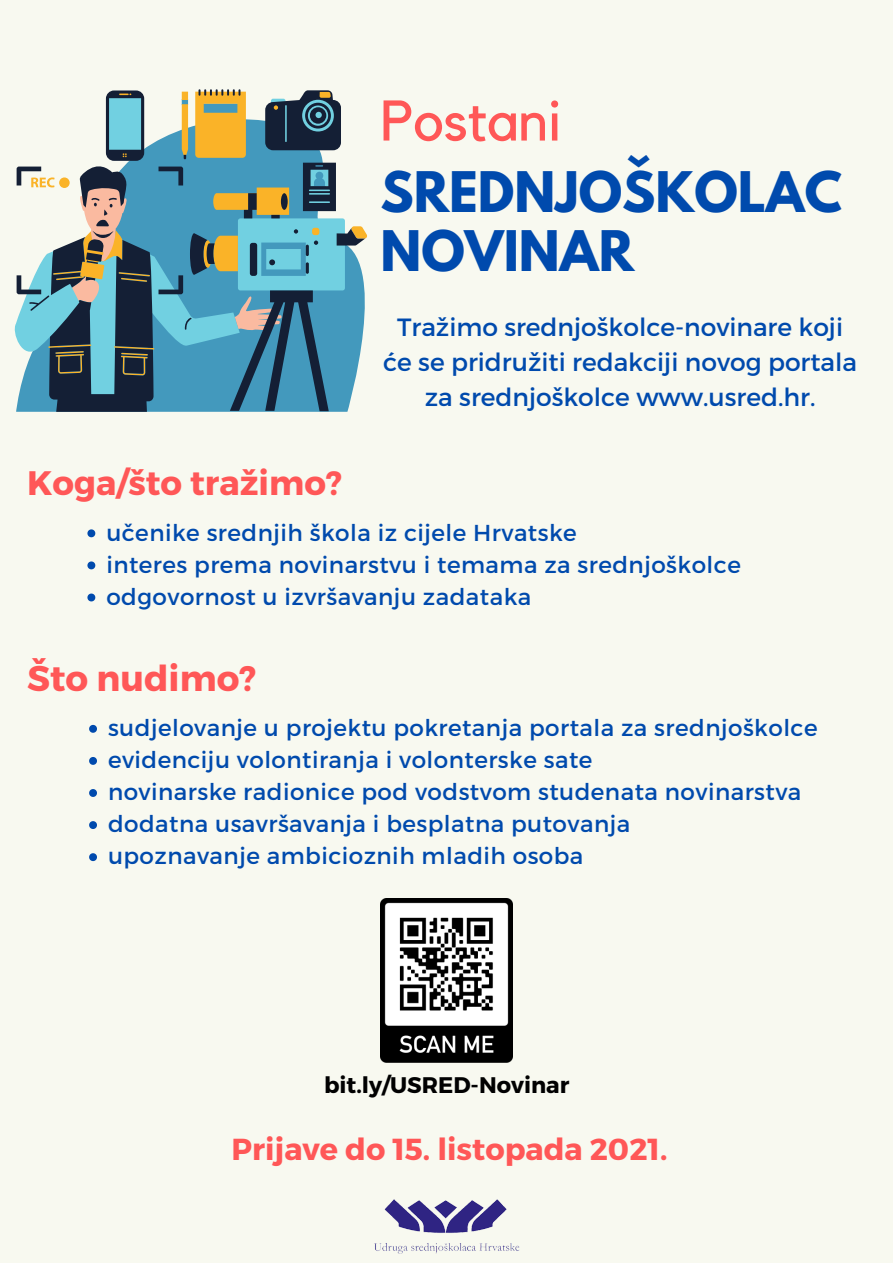
<style>
.page{position:relative;width:893px;height:1263px;background:#f8f9f0}
.page>*{position:absolute;margin:0;border:0;box-sizing:border-box;transform-origin:0 0}
.t1{font:56.62px "Kollektif";color:#ff5757}
.t2{font:700 49.5px "League Spartan";color:#004aad}
.t3{font:700 35.62px "Montserrat";color:#ff5757}
.t4{font:700 33.97px "Montserrat";color:#ff5757}
.t5{font:700 30.38px "Montserrat";color:#ff5757}
.t6{font:24.9px/34.9px "Montserrat";color:#004aad;text-align:center}
.t7{font:23.02px "Montserrat";letter-spacing:.02em;color:#004aad}
.t8{font:700 22.58px "Montserrat";color:#010101}
</style>
<div class="page">
<svg style="left:17px;top:89px;width:349px;height:323px"></svg>
<img style="left:374px;top:1199px;width:146px;height:55px">
<img style="left:381px;top:898px;width:131px;height:164px">
<svg style="left:87px;top:529px;width:8px;height:8px"></svg>
<svg style="left:87px;top:561px;width:8px;height:8px"></svg>
<svg style="left:87px;top:593px;width:8px;height:8px"></svg>
<svg style="left:89px;top:725px;width:8px;height:8px"></svg>
<svg style="left:89px;top:757px;width:8px;height:8px"></svg>
<svg style="left:89px;top:789px;width:8px;height:8px"></svg>
<svg style="left:89px;top:821px;width:8px;height:8px"></svg>
<svg style="left:89px;top:853px;width:8px;height:8px"></svg>
<p class="t1" style="left:380px;top:95px;width:181px">Postani</p>
<p class="t2" style="left:380px;top:168px;width:463px">SREDNJOŠKOLAC</p>
<p class="t2" style="left:380px;top:227px;width:255px">NOVINAR</p>
<p class="t6" style="left:383px;top:309px;width:475px">Tražimo srednjoškolce-novinare koji će se pridružiti redakciji novog portala za srednjoškolce www.usred.hr.</p>
<p class="t4" style="left:27px;top:461px;width:316px">Koga/što tražimo?</p>
<p class="t7" style="left:106px;top:517px;width:472px">učenike srednjih škola iz cijele Hrvatske</p>
<p class="t7" style="left:106px;top:549px;width:636px">interes prema novinarstvu i temama za srednjoškolce</p>
<p class="t7" style="left:106px;top:582px;width:426px">odgovornost u izvršavanju zadataka</p>
<p class="t3" style="left:27px;top:655px;width:231px">Što nudimo?</p>
<p class="t7" style="left:108px;top:713px;width:711px">sudjelovanje u projektu pokretanja portala za srednjoškolce</p>
<p class="t7" style="left:108px;top:745px;width:486px">evidenciju volontiranja i volonterske sate</p>
<p class="t7" style="left:108px;top:777px;width:695px">novinarske radionice pod vodstvom studenata novinarstva</p>
<p class="t7" style="left:108px;top:809px;width:524px">dodatna usavršavanja i besplatna putovanja</p>
<p class="t7" style="left:108px;top:841px;width:477px">upoznavanje ambicioznih mladih osoba</p>
<p class="t8" style="left:324px;top:1070px;width:247px">bit.ly/USRED-Novinar</p>
<p class="t5" style="left:232px;top:1129px;width:437px">Prijave do 15. listopada 2021.</p>
</div>
